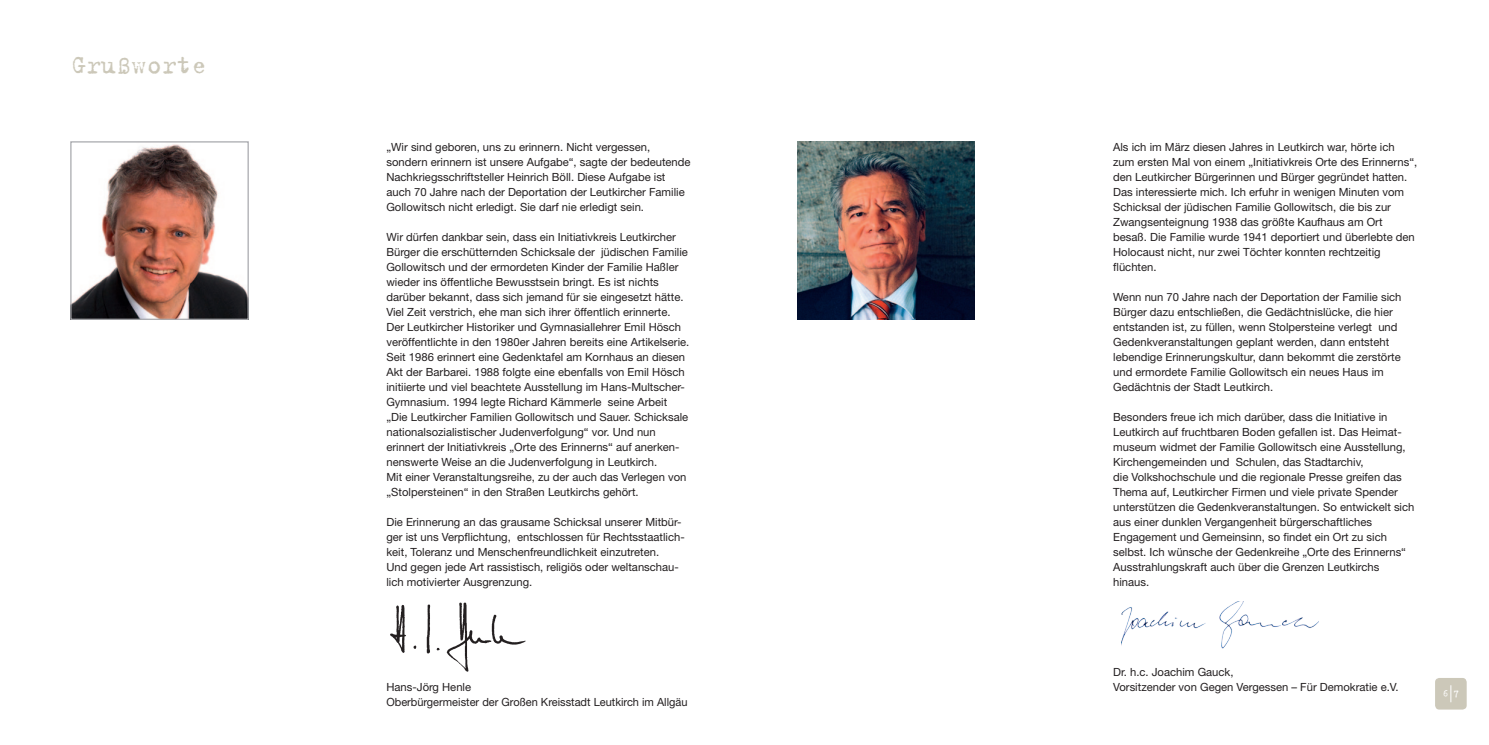
<style>
.page{position:relative;width:1489px;height:745px;background:#fff}
.page>*{position:absolute;margin:0;border:0;box-sizing:border-box;transform-origin:0 0}
.t1{font:27.5px "Trixie";color:#ccc8b9}
.t2{font:11.25px/15px "Helvetica Neue";color:#231f20}
.t3{font:10px "Trixie";color:#fff}
</style>
<div class="page">
<div style="left:1434px;top:677px;width:32px;height:32px;background:#ccc8b9;border-radius:4px"></div>
<svg style="left:1450px;top:685px;width:1px;height:16px"></svg>
<img style="left:72px;top:144px;width:175px;height:174px">
<div style="left:70px;top:141px;width:179px;height:179px;border:1px solid #a8a9ad"></div>
<img style="left:797px;top:142px;width:177px;height:177px">
<img style="left:1121px;top:601px;width:197px;height:48px">
<img style="left:390px;top:602px;width:136px;height:70px">
<h1 class="t1" style="left:71px;top:47px;width:138px">Grußworte</h1>
<p class="t2" style="left:386px;top:139px;width:306px">„Wir sind geboren, uns zu erinnern. Nicht vergessen, sondern erinnern ist unsere Aufgabe“, sagte der bedeutende Nachkriegsschriftsteller Heinrich Böll. Diese Aufgabe ist auch 70 Jahre nach der Deportation der Leutkircher Familie Gollowitsch nicht erledigt. Sie darf nie erledigt sein.</p>
<p class="t2" style="left:386px;top:229px;width:304px">Wir dürfen dankbar sein, dass ein Initiativkreis Leutkircher Bürger die erschütternden Schicksale der jüdischen Familie Gollowitsch und der ermordeten Kinder der Familie Haßler wieder ins öffentliche Bewusstsein bringt. Es ist nichts darüber bekannt, dass sich jemand für sie eingesetzt hätte.<br>Viel Zeit verstrich, ehe man sich ihrer öffentlich erinnerte.<br>Der Leutkircher Historiker und Gymnasiallehrer Emil Hösch veröffentlichte in den 1980er Jahren bereits eine Artikelserie.<br>Seit 1986 erinnert eine Gedenktafel am Kornhaus an diesen Akt der Barbarei. 1988 folgte eine ebenfalls von Emil Hösch initiierte und viel beachtete Ausstellung im Hans-Multscher-Gymnasium. 1994 legte Richard Kämmerle seine Arbeit „Die Leutkircher Familien Gollowitsch und Sauer. Schicksale nationalsozialistischer Judenverfolgung“ vor. Und nun erinnert der Initiativkreis „Orte des Erinnerns“ auf anerken&shy;nenswerte Weise an die Judenverfolgung in Leutkirch.<br>Mit einer Veranstaltungsreihe, zu der auch das Verlegen von „Stolpersteinen“ in den Straßen Leutkirchs gehört.</p>
<p class="t2" style="left:386px;top:514px;width:300px">Die Erinnerung an das grausame Schicksal unserer Mitbür&shy;ger ist uns Verpflichtung, entschlossen für Rechtsstaatlich&shy;keit, Toleranz und Menschenfreundlichkeit einzutreten.<br>Und gegen jede Art rassistisch, religiös oder weltanschau&shy;lich motivierter Ausgrenzung.</p>
<p class="t2" style="left:386px;top:679px;width:302px">Hans-Jörg Henle<br>Oberbürgermeister der Großen Kreisstadt Leutkirch im Allgäu</p>
<p class="t2" style="left:1113px;top:139px;width:306px">Als ich im März diesen Jahres in Leutkirch war, hörte ich zum ersten Mal von einem „Initiativkreis Orte des Erinnerns“, den Leutkircher Bürgerinnen und Bürger gegründet hatten.<br>Das interessierte mich. Ich erfuhr in wenigen Minuten vom Schicksal der jüdischen Familie Gollowitsch, die bis zur Zwangsenteignung 1938 das größte Kaufhaus am Ort besaß. Die Familie wurde 1941 deportiert und überlebte den Holocaust nicht, nur zwei Töchter konnten rechtzeitig flüchten.</p>
<p class="t2" style="left:1113px;top:289px;width:290px">Wenn nun 70 Jahre nach der Deportation der Familie sich Bürger dazu entschließen, die Gedächtnislücke, die hier entstanden ist, zu füllen, wenn Stolpersteine verlegt und Gedenkveranstaltungen geplant werden, dann entsteht lebendige Erinnerungskultur, dann bekommt die zerstörte und ermordete Familie Gollowitsch ein neues Haus im Gedächtnis der Stadt Leutkirch.</p>
<p class="t2" style="left:1113px;top:409px;width:303px">Besonders freue ich mich darüber, dass die Initiative in Leutkirch auf fruchtbaren Boden gefallen ist. Das Heimat&shy;museum widmet der Familie Gollowitsch eine Ausstellung, Kirchengemeinden und Schulen, das Stadtarchiv,<br>die Volkshochschule und die regionale Presse greifen das Thema auf, Leutkircher Firmen und viele private Spender unterstützen die Gedenkveranstaltungen. So entwickelt sich aus einer dunklen Vergangenheit bürgerschaftliches Engagement und Gemeinsinn, so findet ein Ort zu sich selbst. Ich wünsche der Gedenkreihe „Orte des Erinnerns“ Ausstrahlungskraft auch über die Grenzen Leutkirchs hinaus.</p>
<p class="t2" style="left:1113px;top:664px;width:287px">Dr. h.c. Joachim Gauck,<br>Vorsitzender von Gegen Vergessen – Für Demokratie e.V.</p>
<p class="t3" style="left:1442px;top:685px;width:18px">6 7</p>
</div>
